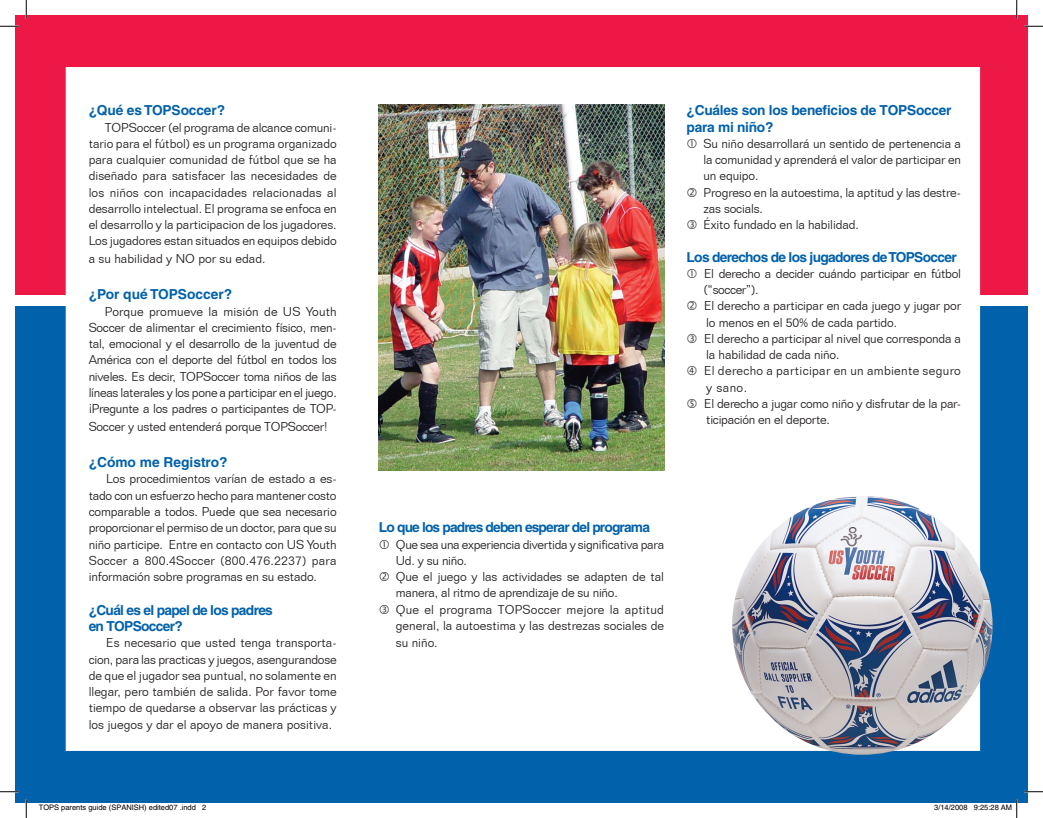
<style>
.page{position:relative;width:1043px;height:818px;background:#fff}
.page>*{position:absolute;margin:0;border:0;box-sizing:border-box;transform-origin:0 0}
.t1{font:700 13.75px/16.2px "Helvetica";letter-spacing:-.05em;color:#0161ab}
.t2{font:700 13.75px/16.2px "Helvetica";letter-spacing:-.02em;color:#0161ab}
.t3{font:700 13.75px "Helvetica";color:#0161ab}
.t4{font:700 13.75px "Helvetica";letter-spacing:-.01em;color:#0161ab}
.t5{font:300 12.5px/16.2px "Folio BT";letter-spacing:-.01em;color:#231f20;text-align:justify}
.t6{font:7.5px "Helvetica";color:#000}
</style>
<div class="page">
<div style="left:15px;top:306px;width:1013px;height:496px;background:#0161ab"></div>
<div style="left:15px;top:15px;width:1013px;height:281px;background:#ed1845"></div>
<div style="left:15px;top:295px;width:1013px;height:10px;background:#fff"></div>
<div style="left:66px;top:67px;width:914px;height:683px;background:#fff"></div>
<img style="left:732px;top:496px;width:260px;height:258px">
<img style="left:379px;top:105px;width:285px;height:365px">
<svg style="left:0;top:25px;width:19px;height:2px"></svg>
<svg style="left:1024px;top:25px;width:18px;height:2px"></svg>
<svg style="left:0;top:790px;width:19px;height:2px"></svg>
<svg style="left:1024px;top:790px;width:18px;height:2px"></svg>
<svg style="left:25px;top:0;width:2px;height:19px"></svg>
<svg style="left:25px;top:799px;width:2px;height:19px"></svg>
<svg style="left:1016px;top:0;width:1px;height:19px"></svg>
<svg style="left:38px;top:802px;width:158px;height:1px"></svg>
<svg style="left:973px;top:799px;width:44px;height:19px"></svg>
<p class="t4" style="left:89px;top:102px;width:138px">¿Qué es TOPSoccer?</p>
<p class="t5" style="left:89px;top:119px;width:250px;text-indent:16px">TOPSoccer (el programa de alcance comuni&shy;tario para el fútbol) es un programa organizado para cualquier comunidad de fútbol que se ha diseñado para satisfacer las necesidades de los niños con incapacidades relacionadas al desarrollo intelectual. El programa se enfoca en el desarrollo y la participacion de los jugadores.<br>Los jugadores estan situados en equipos debido</p>
<p class="t5" style="left:89px;top:250px;width:178px">a su habilidad y NO por su edad.</p>
<p class="t3" style="left:89px;top:286px;width:145px">¿Por qué TOPSoccer?</p>
<p class="t5" style="left:89px;top:303px;width:249px;text-indent:16px">Porque promueve la misión de US Youth Soccer de alimentar el crecimiento físico, men&shy;tal, emocional y el desarrollo de la juventud de América con el deporte del fútbol en todos los niveles. Es decir, TOPSoccer toma niños de las líneas laterales y los pone a participar en el juego. ¡Pregunte a los padres o participantes de TOP-</p>
<p class="t5" style="left:89px;top:418px;width:240px">Soccer y usted entenderá porque TOPSoccer!</p>
<p class="t3" style="left:89px;top:454px;width:140px">¿Cómo me Registro?</p>
<p class="t5" style="left:89px;top:471px;width:249px;text-indent:18px">Los procedimientos varían de estado a es&shy;tado con un esfuerzo hecho para mantener costo comparable a todos. Puede que sea necesario proporcionar el permiso de un doctor, para que su niño participe. Entre en contacto con US Youth Soccer a 800.4Soccer (800.476.2237) para información sobre programas en su estado.</p>
<p class="t1" style="left:89px;top:601px;width:186px">¿Cuál es el papel de los padres en TOPSoccer?</p>
<p class="t5" style="left:89px;top:634px;width:249px;text-indent:18px">Es necesario que usted tenga transporta&shy;cion, para las practicas y juegos, asengurandose de que el jugador sea puntual, no solamente en llegar, pero también de salida. Por favor tome tiempo de quedarse a observar las prácticas y los juegos y dar el apoyo de manera positiva.</p>
<p class="t2" style="left:686px;top:102px;width:266px">¿Cuáles son los beneficios de TOPSoccer para mi niño?</p>
<p class="t5" style="left:703px;top:135px;width:259px;text-align:left">Su niño desarrollará un sentido de pertenencia a la comunidad y aprenderá el valor de participar en un equipo.<br>Progreso en la autoestima, la aptitud y las destre&shy;zas socials.<br>Éxito fundado en la habilidad.</p>
<p class="t1" style="left:686px;top:248px;width:272px">Los derechos de los jugadores de TOPSoccer</p>
<p class="t5" style="left:703px;top:265px;width:259px;text-align:left">El derecho a decider cuándo participar en fútbol (“soccer”).<br>El derecho a participar en cada juego y jugar por lo menos en el 50% de cada partido.<br>El derecho a participar al nivel que corresponda a la habilidad de cada niño.<br>El derecho a participar en un ambiente seguro y sano.<br>El derecho a jugar como niño y disfrutar de la par&shy;ticipación en el deporte.</p>
<p class="t1" style="left:379px;top:519px;width:272px">Lo que los padres deben esperar del programa</p>
<p class="t5" style="left:396px;top:536px;width:270px;text-align:left">Que sea una experiencia divertida y significativa para Ud. y su niño.<br>Que el juego y las actividades se adapten de tal manera, al ritmo de aprendizaje de su niño.<br>Que el programa TOPSoccer mejore la aptitud general, la autoestima y las destrezas sociales de</p>
<p class="t5" style="left:396px;top:634px;width:43px">su niño.</p>
<p class="t6" style="left:39px;top:803px;width:169px">TOPS parents guide (SPANISH) edited07 .indd 2</p>
<p class="t6" style="left:934px;top:803px;width:79px">3/14/2008 9:25:28 AM</p>
</div>
